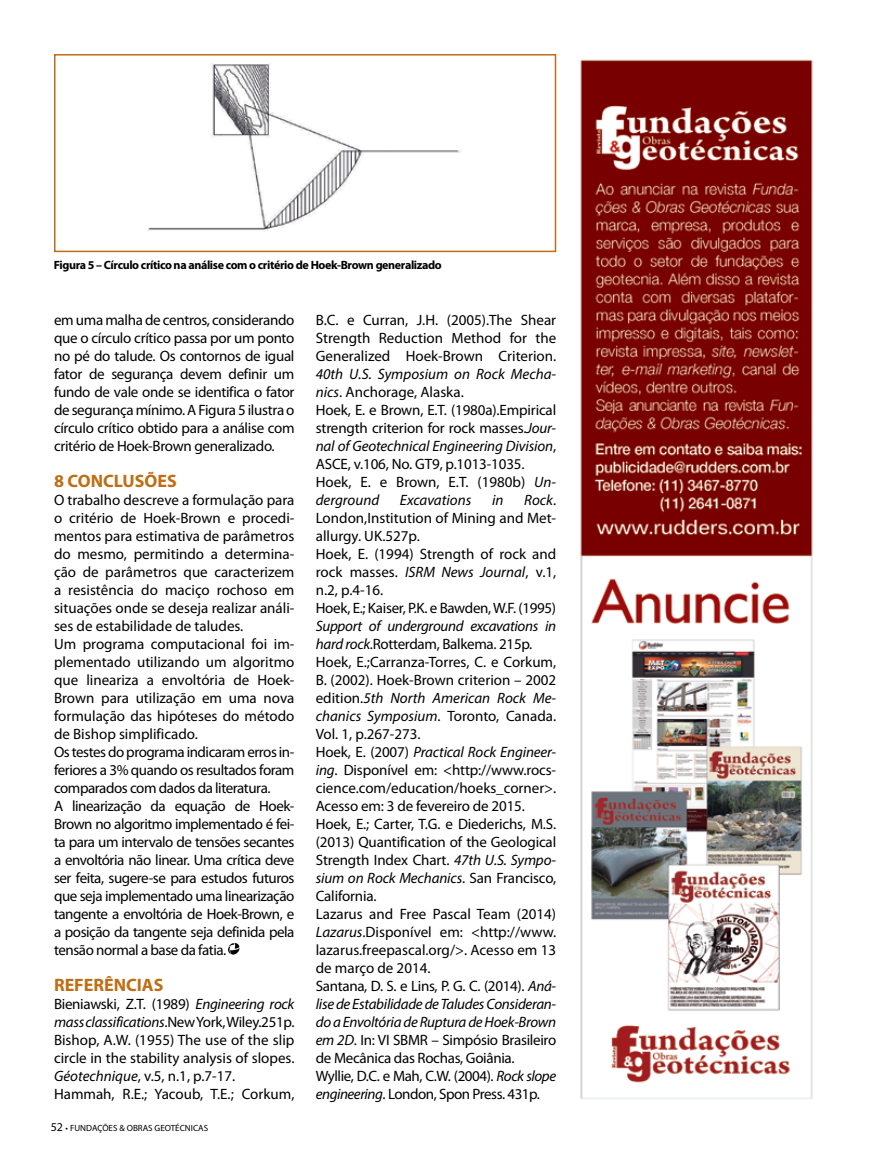
<style>
.page{position:relative;width:872px;height:1170px;background:#fff}
.page>*{position:absolute;margin:0;border:0;box-sizing:border-box;transform-origin:0 0}
.t1{font:700 18px "Myriad Pro";color:#bf6e14}
.t2{font:15px/18px "Myriad Pro";letter-spacing:-.01em;color:#000}
.t3{font:italic 15px "Myriad Pro";color:#000}
.t4{font:700 12px "Myriad Pro";letter-spacing:-.03em;color:#000}
.t5{font:9px "Myriad Pro";color:#000}
.s1{font-style:italic}
.s2{font-size:12px}
</style>
<div class="page">
<img style="left:147px;top:63px;width:315px;height:190px">
<div style="left:54px;top:54px;width:502px;height:198px;border:2px solid #bf6e14"></div>
<svg style="left:228px;top:943px;width:11px;height:11px"></svg>
<img style="left:580px;top:59px;width:233px;height:1040px">
<p class="t4" style="left:54px;top:257px;width:389px">Figura 5 – Círculo crítico na análise com o critério de Hoek-Brown generalizado</p>
<p class="t2" style="left:54px;top:311px;width:242px;text-align:justify">em uma malha de centros, considerando que o círculo crítico passa por um ponto no pé do talude. Os contornos de igual fator de segurança devem definir um fundo de vale onde se identifica o fator de segurança mínimo. A Figura 5 ilustra o círculo crítico obtido para a análise com critério de Hoek-Brown generalizado.</p>
<p class="t1" style="left:54px;top:469px;width:124px">8 CONCLUSÕES</p>
<p class="t2" style="left:54px;top:491px;width:242px">O trabalho descreve a formulação para o critério de Hoek-Brown e procedi&shy;mentos para estimativa de parâmetros do mesmo, permitindo a determina&shy;ção de parâmetros que caracterizem a resistência do maciço rochoso em situações onde se deseja realizar análi&shy;ses de estabilidade de taludes.<br>Um programa computacional foi im&shy;plementado utilizando um algoritmo que lineariza a envoltória de Hoek-Brown para utilização em uma nova formulação das hipóteses do método de Bishop simplificado.<br>Os testes do programa indicaram erros in&shy;feriores a 3% quando os resultados foram comparados com dados da literatura.<br>A linearização da equação de Hoek-Brown no algoritmo implementado é fei&shy;ta para um intervalo de tensões secantes a envoltória não linear. Uma crítica deve ser feita, sugere-se para estudos futuros que seja implementado uma linearização tangente a envoltória de Hoek-Brown, e a posição da tangente seja definida pela tensão normal a base da fatia.</p>
<p class="t1" style="left:54px;top:973px;width:111px">REFERÊNCIAS</p>
<p class="t2" style="left:54px;top:995px;width:242px">Bieniawski, Z.T. (1989) <span class="s1">Engineering rock mass classifications</span>.New York, Wiley.251p.<br>Bishop, A.W. (1955) The use of the slip circle in the stability analysis of slopes.<br><span class="s1">Géotechnique</span>, v.5, n.1, p.7-17.<br>Hammah, R.E.; Yacoub, T.E.; Corkum,</p>
<p class="t5" style="left:51px;top:1123px;width:159px"><span class="s2">52</span> • FUNDAÇÕES &amp; OBRAS GEOTÉCNICAS</p>
<p class="t2" style="left:316px;top:311px;width:242px;text-align:justify">B.C. e Curran, J.H. (2005).The Shear Strength Reduction Method for the Generalized Hoek-Brown Criterion.</p>
<p class="t2" style="left:316px;top:365px;width:242px"><span class="s1">40th U.S. Symposium on Rock Mecha&shy;nics</span>. Anchorage, Alaska.<br>Hoek, E. e Brown, E.T. (1980a).Empirical strength criterion for rock masses.<span class="s1">Jour&shy;nal of Geotechnical Engineering Division</span>, ASCE, v.106, No. GT9, p.1013-1035.<br>Hoek, E. e Brown, E.T. (1980b) <span class="s1">Un&shy;derground</span></p>
<p class="t2" style="left:316px;top:491px;width:242px;text-indent:208px"><span class="s1">Rock</span>.<br>London,Institution of Mining and Met&shy;allurgy. UK.527p.<br>Hoek, E. (1994) Strength of rock and rock masses. <span class="s1">ISRM News Journal</span>, v.1, n.2, p.4-16.<br>Hoek, E.; Kaiser, P.K. e Bawden, W.F. (1995)</p>
<p class="t2" style="left:316px;top:617px;width:242px"><span class="s1">Support of underground excavations in hard rock</span>.Rotterdam, Balkema. 215p.<br>Hoek, E.;Carranza-Torres, C. e Corkum, B. (2002). Hoek-Brown criterion – 2002 edition.<span class="s1">5th North American Rock Me&shy;chanics Symposium</span>. Toronto, Canada.<br>Vol. 1, p.267-273.<br>Hoek, E. (2007) <span class="s1">Practical Rock Engineer&shy;ing</span>. Disponível em: &lt;http://www.rocs&shy;cience.com/education/hoeks_corner&gt;.<br>Acesso em: 3 de fevereiro de 2015.<br>Hoek, E.; Carter, T.G. e Diederichs, M.S. (2013) Quantification of the Geological Strength Index Chart. <span class="s1">47th U.S. Sympo&shy;sium on Rock Mechanics</span>. San Francisco, California.<br>Lazarus and Free Pascal Team (2014)<br><span class="s1">Lazarus</span>.Disponível em: &lt;http://www. lazarus.freepascal.org/&gt;. Acesso em 13 de março de 2014.<br>Santana, D. S. e Lins, P. G. C. (2014). <span class="s1">Aná&shy;lise de Estabilidade de Taludes Consideran&shy;do a Envoltória de Ruptura de Hoek-Brown em 2D</span>. In: VI SBMR – Simpósio Brasileiro de Mecânica das Rochas, Goiânia.<br>Wyllie, D.C. e Mah, C.W. (2004). <span class="s1">Rock slope engineering</span>. London, Spon Press. 431p.</p>
<p class="t3" style="left:400px;top:490px;width:73px">Excavations</p>
<p class="t3" style="left:492px;top:490px;width:13px">in</p>
</div>
